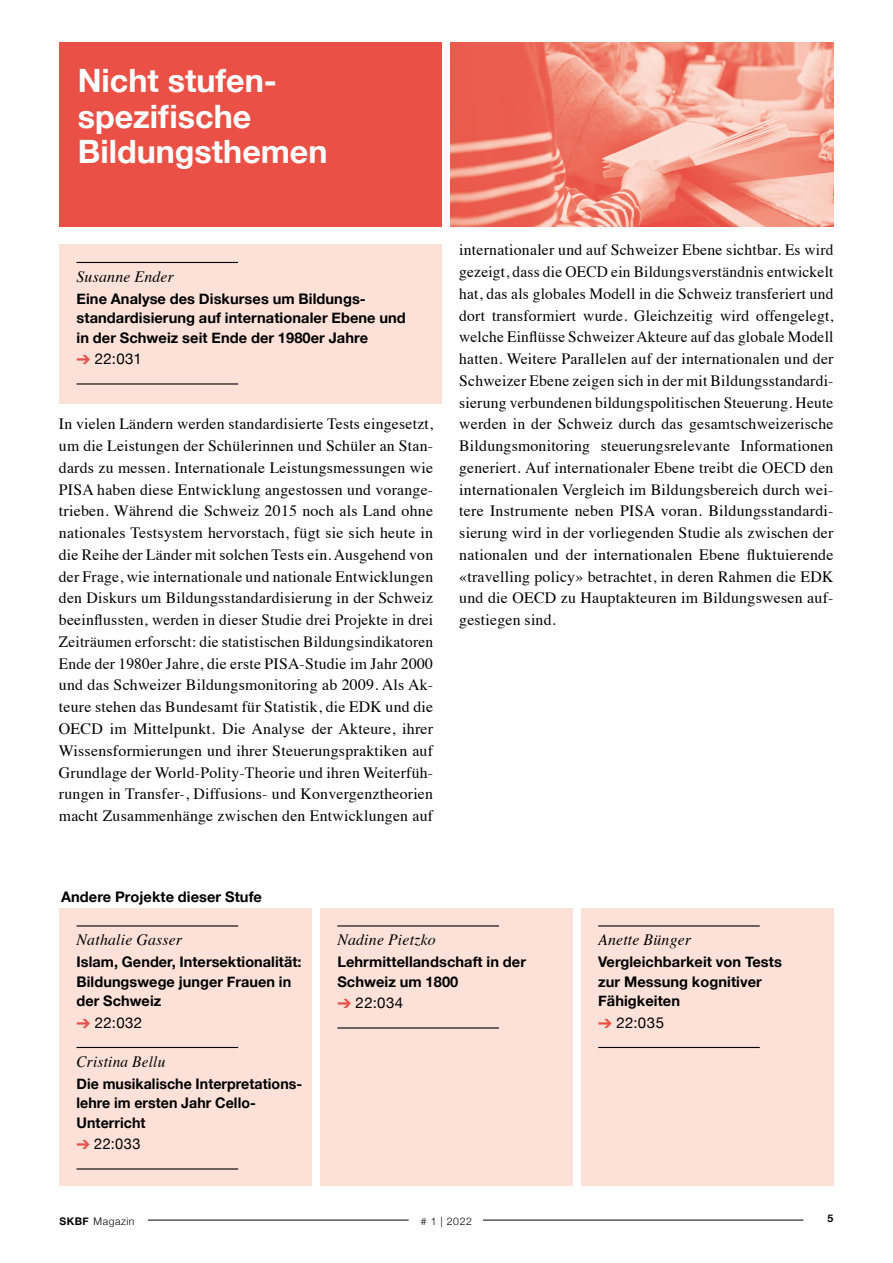
<style>
.page{position:relative;width:893px;height:1263px;background:#fff}
.page>*{position:absolute;margin:0;border:0;box-sizing:border-box;transform-origin:0 0}
.t1{font:700 32.25px/35.4px "Helvetica Neue";color:#fff}
.Lauftext_Deutsch_In{font:15.75px/21.8px "Times";letter-spacing:.015em;color:#000;text-align:justify}
.Projekt_Titel_Kaste{font:italic 15.75px "Times";letter-spacing:.015em;color:#000}
.Projekt_Titel_Kaste-2{font:15px "Helvetica Neue";letter-spacing:.03em;color:#000}
.Projekt_Titel_Kaste-3{font:700 14.7px/19.5px "Helvetica Neue";letter-spacing:.005em;color:#000}
.Andere_Projekte{font:700 14.7px "Helvetica Neue";letter-spacing:.005em;color:#000}
.t2{font:300 10.5px "Helvetica Neue";letter-spacing:.05em;color:#000}
.t3{font:700 10.5px "Helvetica Neue";color:#000}
.s1{color:#ea5045}
.s2{font-weight:700}
</style>
<div class="page">
<div style="left:60px;top:43px;width:382px;height:184px;background:#ea5045"></div>
<img style="left:451px;top:43px;width:382px;height:184px">
<hr style="left:148px;top:1220px;width:261px;height:1px;background:#000">
<hr style="left:483px;top:1220px;width:320px;height:1px;background:#000">
<div style="left:320px;top:908px;width:253px;height:277px;background:#fce1d8"></div>
<hr style="left:337px;top:925px;width:162px;height:1px;background:#000">
<hr style="left:337px;top:1027px;width:162px;height:1px;background:#000">
<div style="left:581px;top:908px;width:252px;height:277px;background:#fce1d8"></div>
<hr style="left:598px;top:925px;width:162px;height:1px;background:#000">
<hr style="left:598px;top:1047px;width:162px;height:1px;background:#000">
<div style="left:60px;top:908px;width:252px;height:277px;background:#fce1d8"></div>
<hr style="left:77px;top:925px;width:161px;height:1px;background:#000">
<hr style="left:77px;top:1047px;width:161px;height:1px;background:#000">
<hr style="left:77px;top:1168px;width:161px;height:1px;background:#000">
<div style="left:60px;top:244px;width:382px;height:160px;background:#fce1d8"></div>
<hr style="left:77px;top:262px;width:161px;height:1px;background:#000">
<hr style="left:77px;top:383px;width:161px;height:1px;background:#000">
<h1 class="t1" style="left:78px;top:64px;width:251px">Nicht stufen&shy;spezifische<br>Bildungsthemen</h1>
<p class="Projekt_Titel_Kaste" style="left:77px;top:263px;width:99px">Susanne Ender</p>
<p class="Projekt_Titel_Kaste-3" style="left:77px;top:289px;width:331px">Eine Analyse des Diskurses um Bildungs&shy;standardisierung auf internationaler Ebene und in der Schweiz seit Ende der 1980er Jahre</p>
<p class="Projekt_Titel_Kaste-2" style="left:77px;top:348px;width:67px"><span class="s1">➔</span> 22:031</p>
<p class="Lauftext_Deutsch_In" style="left:59px;top:412px;width:376px">In vielen Ländern werden standardisierte Tests eingesetzt, um die Leistungen der Schülerinnen und Schüler an Stan&shy;dards zu messen. Internationale Leistungsmessungen wie PISA haben diese Entwicklung angestossen und vorange&shy;trieben. Während die Schweiz 2015 noch als Land ohne nationales Testsystem hervorstach, fügt sie sich heute in die Reihe der Länder mit solchen Tests ein. Ausgehend von der Frage, wie internationale und nationale Entwicklungen den Diskurs um Bildungsstandardisierung in der Schweiz beeinflussten, werden in dieser Studie drei Projekte in drei Zeiträumen erforscht: die statistischen Bildungsindikatoren Ende der 1980er Jahre, die erste PISA-Studie im Jahr 2000 und das Schweizer Bildungsmonitoring ab 2009. Als Ak&shy;teure stehen das Bundesamt für Statistik, die EDK und die OECD im Mittelpunkt. Die Analyse der Akteure, ihrer Wissensformierungen und ihrer Steuerungspraktiken auf Grundlage der World-Polity-Theorie und ihren Weiterfüh&shy;rungen in Transfer-, Diffusions- und Konvergenztheorien macht Zusammenhänge zwischen den Entwicklungen auf</p>
<p class="Lauftext_Deutsch_In" style="left:459px;top:238px;width:376px">internationaler und auf Schweizer Ebene sichtbar. Es wird gezeigt, dass die OECD ein Bildungsverständnis entwickelt hat, das als globales Modell in die Schweiz transferiert und dort transformiert wurde. Gleichzeitig wird offengelegt, welche Einflüsse Schweizer Akteure auf das globale Modell hatten. Weitere Parallelen auf der internationalen und der Schweizer Ebene zeigen sich in der mit Bildungsstandardi&shy;sierung verbundenen bildungspolitischen Steuerung. Heute werden in der Schweiz durch das gesamtschweizerische Bildungsmonitoring steuerungsrelevante Informationen generiert. Auf internationaler Ebene treibt die OECD den internationalen Vergleich im Bildungsbereich durch wei&shy;tere Instrumente neben PISA voran. Bildungsstandardi&shy;sierung wird in der vorliegenden Studie als zwischen der nationalen und der internationalen Ebene fluktuierende «travelling policy» betrachtet, in deren Rahmen die EDK und die OECD zu Hauptakteuren im Bildungswesen auf&shy;gestiegen sind.</p>
<p class="Andere_Projekte" style="left:61px;top:886px;width:202px">Andere Projekte dieser Stufe</p>
<p class="Projekt_Titel_Kaste" style="left:77px;top:926px;width:107px">Nathalie Gasser</p>
<p class="Projekt_Titel_Kaste-3" style="left:77px;top:952px;width:227px">Islam, Gender, Intersektionalität:<br>Bildungswege junger Frauen in der Schweiz</p>
<p class="Projekt_Titel_Kaste-2" style="left:77px;top:1012px;width:67px"><span class="s1">➔</span> 22:032</p>
<p class="Projekt_Titel_Kaste" style="left:77px;top:1048px;width:90px">Cristina Bellu</p>
<p class="Projekt_Titel_Kaste-3" style="left:77px;top:1074px;width:226px">Die musikalische Interpretations&shy;lehre im ersten Jahr Cello-<br>Unterricht</p>
<p class="Projekt_Titel_Kaste-2" style="left:77px;top:1133px;width:65px"><span class="s1">➔</span> 22:033</p>
<p class="Projekt_Titel_Kaste" style="left:337px;top:926px;width:100px">Nadine Pietzko</p>
<p class="Projekt_Titel_Kaste-3" style="left:337px;top:952px;width:190px">Lehrmittellandschaft in der<br>Schweiz um 1800</p>
<p class="Projekt_Titel_Kaste-2" style="left:337px;top:992px;width:67px"><span class="s1">➔</span> 22:034</p>
<p class="Projekt_Titel_Kaste" style="left:598px;top:926px;width:94px">Anette Bünger</p>
<p class="Projekt_Titel_Kaste-3" style="left:598px;top:952px;width:185px">Vergleichbarkeit von Tests</p>
<p class="Projekt_Titel_Kaste-3" style="left:598px;top:972px;width:165px">zur Messung kognitiver</p>
<p class="Projekt_Titel_Kaste-3" style="left:598px;top:991px;width:83px">Fähigkeiten</p>
<p class="Projekt_Titel_Kaste-2" style="left:598px;top:1012px;width:67px"><span class="s1">➔</span> 22:035</p>
<p class="t2" style="left:60px;top:1213px;width:77px"><span class="s2">SKBF</span> Magazin</p>
<p class="t2" style="left:421px;top:1213px;width:53px"># 1 | 2022</p>
<p class="t3" style="left:828px;top:1210px;width:7px">5</p>
</div>
